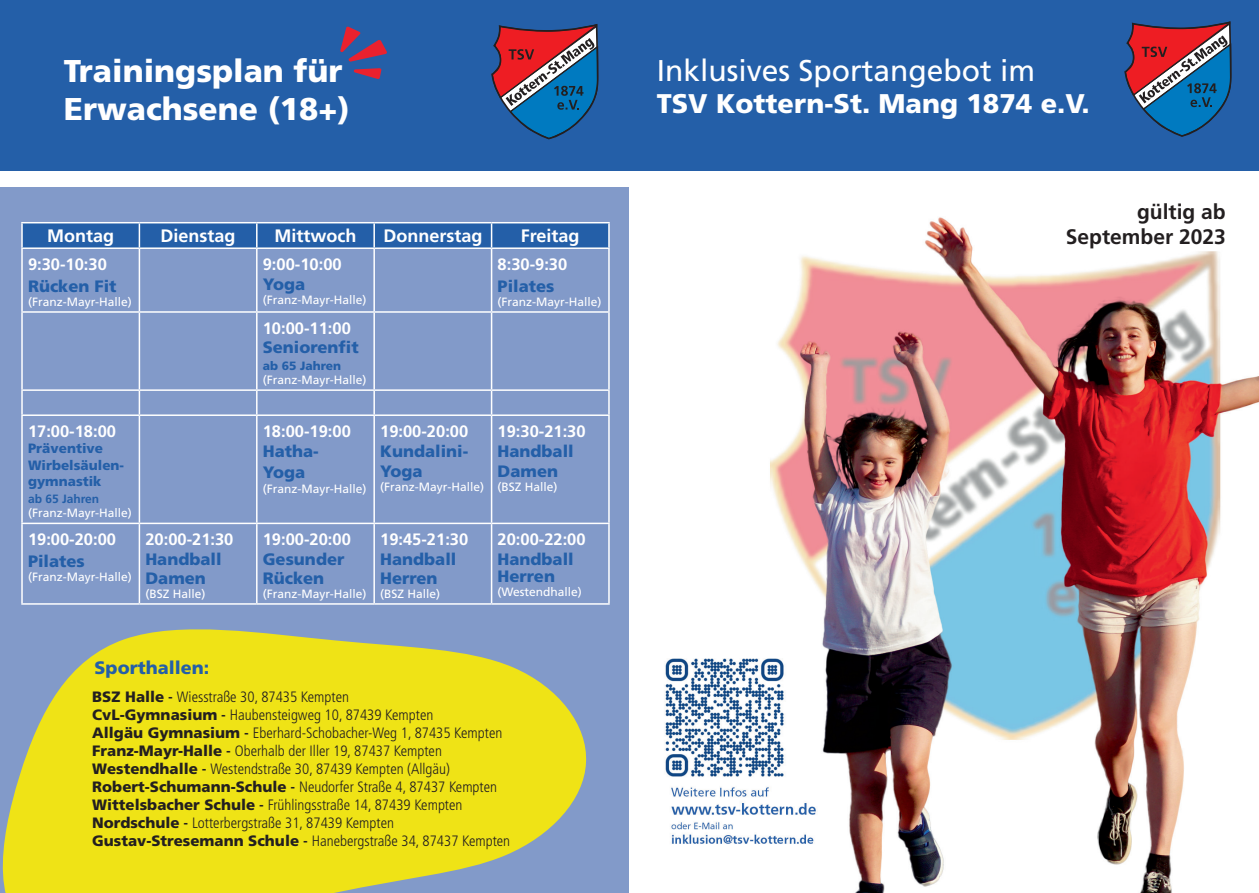
<style>
.page{position:relative;width:1259px;height:893px;background:#fff}
.page>*{position:absolute;margin:0;border:0;box-sizing:border-box;transform-origin:0 0}
.t1{font:900 31.5px/37.8px "Frutiger LT Std";color:#fff}
.t2{font:30px "Frutiger LT Std";color:#fff}
.t3{font:900 27px "Frutiger LT Std";color:#fff}
.t4{font:700 21px/25.2px "Frutiger LT Std";color:#231f20;text-align:right}
.t5{font:700 18px "Frutiger LT Std";color:#fff}
.t6{font:900 18px "Frutiger LT Std";color:#245fa8}
.t7{font:700 16.5px "Frutiger LT Std";color:#fff}
.t8{font:900 16.5px/18.6px "Frutiger LT Std";color:#245fa8}
.t9{font:300 condensed 15px/18px "Frutiger LT Std";color:#231f20}
.t10{font:900 13.5px/16.5px "Frutiger LT Std";color:#245fa8}
.t11{font:12px "Frutiger LT Std";color:#fff}
.t12{font:900 12px "Frutiger LT Std";color:#245fa8}
.t13{font:700 12px "Frutiger LT Std";color:#245fa8}
.s1{font-weight:900;font-stretch:normal}
.s2{font-weight:700}
</style>
<div class="page">
<div style="left:0;top:0;width:1259px;height:171px;background:#245fa8"></div>
<div style="left:0;top:188px;width:1259px;height:705px;background:#829ac9"></div>
<hr style="left:21px;top:222px;width:118px;height:1px;background:#fff">
<hr style="left:21px;top:223px;width:2px;height:24px;background:#fff">
<hr style="left:139px;top:222px;width:118px;height:1px;background:#fff">
<hr style="left:257px;top:222px;width:117px;height:1px;background:#fff">
<hr style="left:374px;top:222px;width:117px;height:1px;background:#fff">
<hr style="left:491px;top:222px;width:119px;height:1px;background:#fff">
<div style="left:22px;top:223px;width:586px;height:24px;background:#245fa8"></div>
<hr style="left:608px;top:223px;width:2px;height:24px;background:#fff">
<hr style="left:21px;top:247px;width:118px;height:2px;background:#fff">
<hr style="left:21px;top:249px;width:2px;height:62px;background:#fff">
<hr style="left:139px;top:247px;width:118px;height:2px;background:#fff">
<hr style="left:139px;top:249px;width:1px;height:62px;background:#fff">
<hr style="left:257px;top:247px;width:117px;height:2px;background:#fff">
<hr style="left:256px;top:249px;width:1px;height:62px;background:#fff">
<hr style="left:374px;top:247px;width:117px;height:2px;background:#fff">
<hr style="left:373px;top:249px;width:2px;height:62px;background:#fff">
<hr style="left:491px;top:247px;width:119px;height:2px;background:#fff">
<hr style="left:491px;top:249px;width:1px;height:62px;background:#fff">
<hr style="left:608px;top:249px;width:2px;height:62px;background:#fff">
<hr style="left:21px;top:311px;width:118px;height:2px;background:#fff">
<hr style="left:21px;top:313px;width:2px;height:76px;background:#fff">
<hr style="left:139px;top:311px;width:118px;height:2px;background:#fff">
<hr style="left:139px;top:313px;width:1px;height:76px;background:#fff">
<hr style="left:257px;top:311px;width:117px;height:2px;background:#fff">
<hr style="left:256px;top:313px;width:1px;height:76px;background:#fff">
<hr style="left:374px;top:311px;width:117px;height:2px;background:#fff">
<hr style="left:373px;top:313px;width:2px;height:76px;background:#fff">
<hr style="left:491px;top:311px;width:119px;height:2px;background:#fff">
<hr style="left:491px;top:313px;width:1px;height:76px;background:#fff">
<hr style="left:608px;top:313px;width:2px;height:76px;background:#fff">
<hr style="left:21px;top:389px;width:118px;height:2px;background:#fff">
<hr style="left:21px;top:391px;width:2px;height:23px;background:#fff">
<hr style="left:139px;top:389px;width:118px;height:2px;background:#fff">
<svg style="left:139px;top:391px;width:1px;height:23px"></svg>
<hr style="left:257px;top:389px;width:117px;height:2px;background:#fff">
<svg style="left:256px;top:391px;width:1px;height:23px"></svg>
<hr style="left:374px;top:389px;width:117px;height:2px;background:#fff">
<hr style="left:373px;top:391px;width:2px;height:23px;background:#fff">
<hr style="left:491px;top:389px;width:119px;height:2px;background:#fff">
<svg style="left:491px;top:391px;width:1px;height:23px"></svg>
<hr style="left:608px;top:391px;width:2px;height:23px;background:#fff">
<hr style="left:21px;top:414px;width:118px;height:2px;background:#fff">
<hr style="left:21px;top:416px;width:2px;height:107px;background:#fff">
<hr style="left:139px;top:414px;width:118px;height:2px;background:#fff">
<hr style="left:139px;top:416px;width:1px;height:107px;background:#fff">
<hr style="left:257px;top:414px;width:117px;height:2px;background:#fff">
<hr style="left:256px;top:416px;width:1px;height:107px;background:#fff">
<hr style="left:374px;top:414px;width:117px;height:2px;background:#fff">
<hr style="left:373px;top:416px;width:2px;height:107px;background:#fff">
<hr style="left:491px;top:414px;width:119px;height:2px;background:#fff">
<hr style="left:491px;top:416px;width:1px;height:107px;background:#fff">
<hr style="left:608px;top:416px;width:2px;height:107px;background:#fff">
<hr style="left:21px;top:523px;width:118px;height:1px;background:#fff">
<hr style="left:21px;top:524px;width:2px;height:79px;background:#fff">
<hr style="left:139px;top:523px;width:118px;height:1px;background:#fff">
<hr style="left:139px;top:524px;width:1px;height:79px;background:#fff">
<hr style="left:257px;top:523px;width:117px;height:1px;background:#fff">
<hr style="left:256px;top:524px;width:1px;height:79px;background:#fff">
<hr style="left:374px;top:523px;width:117px;height:1px;background:#fff">
<hr style="left:373px;top:524px;width:2px;height:79px;background:#fff">
<hr style="left:491px;top:523px;width:119px;height:1px;background:#fff">
<hr style="left:491px;top:524px;width:1px;height:79px;background:#fff">
<hr style="left:608px;top:524px;width:2px;height:79px;background:#fff">
<hr style="left:21px;top:603px;width:118px;height:2px;background:#fff">
<hr style="left:139px;top:603px;width:118px;height:2px;background:#fff">
<hr style="left:257px;top:603px;width:117px;height:2px;background:#fff">
<hr style="left:374px;top:603px;width:117px;height:2px;background:#fff">
<hr style="left:491px;top:603px;width:119px;height:2px;background:#fff">
<svg style="left:2px;top:629px;width:585px;height:264px;fill:#efe316"></svg>
<img style="left:629px;top:188px;width:630px;height:705px">
<svg style="left:340px;top:26px;width:47px;height:36px"></svg>
<svg style="left:353px;top:68px;width:28px;height:11px"></svg>
<svg style="left:1124px;top:21px;width:107px;height:116px"></svg>
<svg style="left:491px;top:24px;width:107px;height:115px"></svg>
<h1 class="t1" style="left:64px;top:52px;width:287px">Trainingsplan für<br>Erwachsene (18+)</h1>
<p class="t5" style="left:47px;top:225px;width:68px">Montag</p>
<p class="t5" style="left:161px;top:225px;width:77px">Dienstag</p>
<p class="t5" style="left:274px;top:225px;width:83px">Mittwoch</p>
<p class="t5" style="left:383px;top:225px;width:100px">Donnerstag</p>
<p class="t5" style="left:521px;top:225px;width:60px">Freitag</p>
<p class="t7" style="left:28px;top:255px;width:80px">9:30-10:30</p>
<p class="t8" style="left:28px;top:276px;width:90px">Rücken Fit</p>
<p class="t11" style="left:28px;top:295px;width:105px">(Franz-Mayr-Halle)</p>
<p class="t7" style="left:263px;top:255px;width:80px">9:00-10:00</p>
<p class="t8" style="left:263px;top:275px;width:44px">Yoga</p>
<p class="t11" style="left:263px;top:293px;width:105px">(Franz-Mayr-Halle)</p>
<p class="t7" style="left:497px;top:255px;width:71px">8:30-9:30</p>
<p class="t8" style="left:497px;top:276px;width:58px">Pilates</p>
<p class="t11" style="left:497px;top:295px;width:105px">(Franz-Mayr-Halle)</p>
<p class="t7" style="left:28px;top:422px;width:90px">17:00-18:00</p>
<p class="t10" style="left:28px;top:440px;width:98px">Präventive<br>Wirbelsäulen&shy;gymnastik</p>
<p class="t13" style="left:28px;top:492px;width:73px">ab 65 Jahren</p>
<p class="t11" style="left:28px;top:506px;width:105px">(Franz-Mayr-Halle)</p>
<p class="t7" style="left:28px;top:530px;width:90px">19:00-20:00</p>
<p class="t8" style="left:28px;top:552px;width:58px">Pilates</p>
<p class="t11" style="left:28px;top:570px;width:105px">(Franz-Mayr-Halle)</p>
<p class="t7" style="left:145px;top:530px;width:90px">20:00-21:30</p>
<p class="t8" style="left:145px;top:550px;width:78px">Handball<br>Damen</p>
<p class="t11" style="left:145px;top:587px;width:62px">(BSZ Halle)</p>
<p class="t6" style="left:95px;top:656px;width:116px">Sporthallen:</p>
<p class="t7" style="left:263px;top:318px;width:90px">10:00-11:00</p>
<p class="t8" style="left:263px;top:338px;width:97px">Seniorenfit</p>
<p class="t12" style="left:263px;top:358px;width:80px">ab 65 Jahren</p>
<p class="t11" style="left:263px;top:373px;width:105px">(Franz-Mayr-Halle)</p>
<p class="t7" style="left:263px;top:422px;width:90px">18:00-19:00</p>
<p class="t8" style="left:263px;top:440px;width:57px;line-height:21.6px">Hatha-<br>Yoga</p>
<p class="t11" style="left:263px;top:482px;width:105px">(Franz-Mayr-Halle)</p>
<p class="t7" style="left:380px;top:422px;width:90px">19:00-20:00</p>
<p class="t8" style="left:380px;top:441px;width:90px;line-height:19.8px">Kundalini-<br>Yoga</p>
<p class="t11" style="left:380px;top:480px;width:105px">(Franz-Mayr-Halle)</p>
<p class="t7" style="left:497px;top:422px;width:90px">19:30-21:30</p>
<p class="t8" style="left:497px;top:441px;width:78px;line-height:19.8px">Handball<br>Damen</p>
<p class="t11" style="left:497px;top:480px;width:62px">(BSZ Halle)</p>
<p class="t7" style="left:263px;top:530px;width:90px">19:00-20:00</p>
<p class="t8" style="left:263px;top:550px;width:83px">Gesunder<br>Rücken</p>
<p class="t11" style="left:263px;top:587px;width:105px">(Franz-Mayr-Halle)</p>
<p class="t7" style="left:380px;top:530px;width:90px">19:45-21:30</p>
<p class="t8" style="left:380px;top:550px;width:78px">Handball<br>Herren</p>
<p class="t11" style="left:380px;top:587px;width:62px">(BSZ Halle)</p>
<p class="t7" style="left:497px;top:530px;width:90px">20:00-22:00</p>
<p class="t8" style="left:497px;top:551px;width:78px;line-height:16.8px">Handball<br>Herren</p>
<p class="t11" style="left:497px;top:585px;width:86px">(Westendhalle)</p>
<p class="t9" style="left:92px;top:688px;width:419px"><span class="s1">BSZ Halle</span> <span class="s2">-</span> Wiesstraße 30, 87435 Kempten<br><span class="s1">CvL-Gymnasium</span> <span class="s2">-</span> Haubensteigweg 10, 87439 Kempten<br><span class="s1">Allgäu Gymnasium</span> <span class="s2">-</span> Eberhard-Schobacher-Weg 1, 87435 Kempten <span class="s1">Franz-Mayr-Halle</span> <span class="s2">-</span> Oberhalb der Iller 19, 87437 Kempten <span class="s1">Westendhalle</span> <span class="s2">-</span> Westendstraße 30, 87439 Kempten (Allgäu)<br><span class="s1">Robert-Schumann-Schule</span> <span class="s2">-</span> Neudorfer Straße 4, 87437 Kempten <span class="s1">Wittelsbacher Schule</span> <span class="s2">-</span> Frühlingsstraße 14, 87439 Kempten <span class="s1">Nordschule</span> <span class="s2">-</span> Lotterbergstraße 31, 87439 Kempten <span class="s1">Gustav-Stresemann Schule</span> <span class="s2">-</span> Hanebergstraße 34, 87437 Kempten</p>
<h2 class="t2" style="left:657px;top:53px;width:380px">Inklusives Sportangebot im</h2>
<h3 class="t3" style="left:657px;top:87px;width:434px">TSV Kottern-St. Mang 1874 e.V.</h3>
<h3 class="t4" style="left:1066px;top:199px;width:161px">gültig ab<br>September 2023</h3>
</div>
